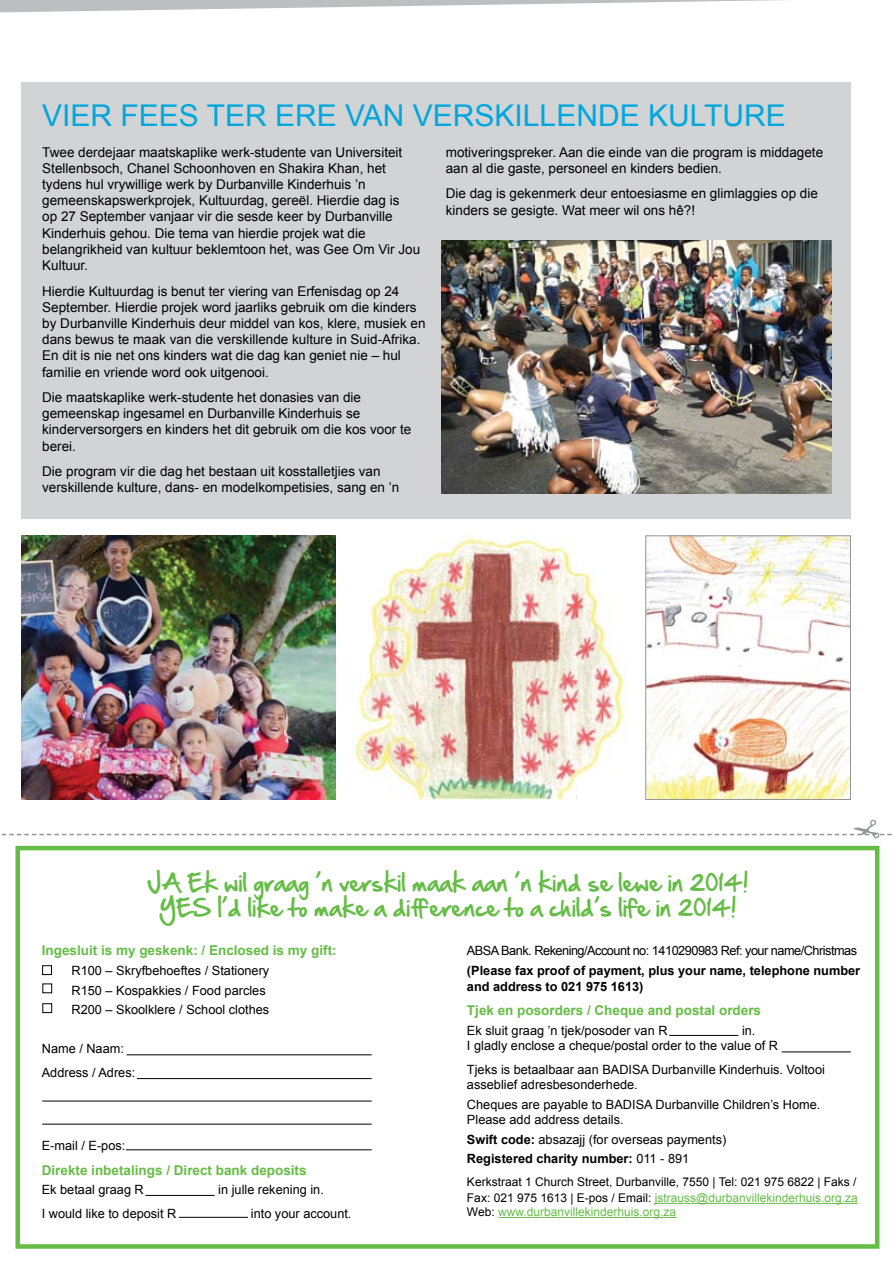
<style>
.page{position:relative;width:893px;height:1263px;background:#fff}
.page>*{position:absolute;margin:0;border:0;box-sizing:border-box;transform-origin:0 0}
.t1{font:30px "Arial";color:#00a7df}
.t2{font:21px/25.2px "Hand Of Sean";color:#65bc46;text-align:center}
.t3{font:13.5px/16.2px "Arial";color:#000}
.t4{font:700 13.5px "Arial";color:#65bc46}
.t5{font:12.75px/19.5px "Arial";color:#000}
.t6{font:700 12.75px/16.2px "Arial";color:#000}
.t7{font:12.75px "Arial";letter-spacing:-.04em;color:#000}
.t8{font:12px/14.9px "Arial";color:#000;text-align:justify}
.s1{font-weight:700}
.s2{color:#65bc46}
</style>
<div class="page">
<div style="left:21px;top:82px;width:829px;height:437px;background:#d1d3d4"></div>
<svg style="left:15px;top:845px;width:865px;height:404px"></svg>
<hr style="left:669px;top:1035px;width:69px;height:1px;background:#000">
<hr style="left:782px;top:1052px;width:69px;height:1px;background:#000">
<hr style="left:499px;top:1217px;width:177px;height:1px;background:#65bc46">
<hr style="left:654px;top:1203px;width:204px;height:1px;background:#65bc46">
<hr style="left:126px;top:1149px;width:246px;height:1px;background:#000">
<hr style="left:127px;top:1054px;width:245px;height:1px;background:#000">
<hr style="left:137px;top:1078px;width:235px;height:1px;background:#000">
<hr style="left:42px;top:1124px;width:330px;height:1px;background:#000">
<hr style="left:42px;top:1101px;width:330px;height:1px;background:#000">
<hr style="left:145px;top:1195px;width:70px;height:1px;background:#000">
<hr style="left:179px;top:1217px;width:69px;height:1px;background:#000">
<svg style="left:2px;top:820px;width:890px;height:18px"></svg>
<svg style="left:0;top:0;width:784px;height:12px"></svg>
<div style="left:43px;top:966px;width:8px;height:8px;background:#fff"></div>
<div style="left:42px;top:965px;width:10px;height:10px;border:1px solid #000"></div>
<div style="left:43px;top:984px;width:9px;height:9px;background:#fff"></div>
<div style="left:42px;top:983px;width:10px;height:10px;border:1px solid #000"></div>
<div style="left:43px;top:1004px;width:9px;height:8px;background:#fff"></div>
<div style="left:42px;top:1003px;width:10px;height:10px;border:1px solid #000"></div>
<img style="left:442px;top:240px;width:389px;height:253px">
<img style="left:355px;top:538px;width:269px;height:261px">
<img style="left:647px;top:537px;width:202px;height:261px">
<div style="left:645px;top:535px;width:206px;height:265px;border:1px solid #939598"></div>
<img style="left:21px;top:536px;width:315px;height:263px">
<h1 class="t1" style="left:42px;top:96px;width:745px">VIER FEES TER ERE VAN VERSKILLENDE KULTURE</h1>
<p class="t3" style="left:42px;top:144px;width:379px">Twee derdejaar maatskaplike werk-studente van Universiteit Stellenbsoch, Chanel Schoonhoven en Shakira Khan, het tydens hul vrywillige werk by Durbanville Kinderhuis ’n gemeenskapswerkprojek, Kultuurdag, gereël. Hierdie dag is<br>op 27 September vanjaar vir die sesde keer by Durbanville Kinderhuis gehou. Die tema van hierdie projek wat die belangrikheid van kultuur beklemtoon het, was Gee Om Vir Jou Kultuur.</p>
<p class="t3" style="left:42px;top:283px;width:385px">Hierdie Kultuurdag is benut ter viering van Erfenisdag op 24<br>September. Hierdie projek word jaarliks gebruik om die kinders by Durbanville Kinderhuis deur middel van kos, klere, musiek en dans bewus te maak van die verskillende kulture in Suid-Afrika.<br>En dit is nie net ons kinders wat die dag kan geniet nie – hul familie en vriende word ook uitgenooi.</p>
<p class="t3" style="left:42px;top:389px;width:371px">Die maatskaplike werk-studente het donasies van die gemeenskap ingesamel en Durbanville Kinderhuis se kinderversorgers en kinders het dit gebruik om die kos voor te berei.</p>
<p class="t3" style="left:42px;top:463px;width:359px">Die program vir die dag het bestaan uit kosstalletjies van verskillende kulture, dans- en modelkompetisies, sang en ’n</p>
<p class="t3" style="left:446px;top:144px;width:379px">motiveringspreker. Aan die einde van die program is middagete aan al die gaste, personeel en kinders bedien.</p>
<p class="t3" style="left:446px;top:186px;width:374px">Die dag is gekenmerk deur entoesiasme en glimlaggies op die kinders se gesigte. Wat meer wil ons hê?!</p>
<h2 class="t2" style="left:147px;top:870px;width:602px">JA Ek wil graag ’n verskil maak aan ’n kind se lewe in 2014!<br>YES I’d like to make a difference to a child’s life in 2014!</h2>
<p class="t4" style="left:42px;top:942px;width:296px">Ingesluit is my geskenk: / Enclosed is my gift:</p>
<p class="t5" style="left:72px;top:961px;width:199px">R100 – Skryfbehoeftes / Stationery<br>R150 – Kospakkies / Food parcles<br>R200 – Skoolklere / School clothes</p>
<p class="t5" style="left:42px;top:1037px;width:95px;line-height:23.9px">Name / Naam:<br>Address / Adres:</p>
<p class="t7" style="left:467px;top:942px;width:392px">ABSA Bank. Rekening/Account no: 1410290983 Ref: your name/Christmas</p>
<p class="t6" style="left:467px;top:962px;width:395px">(Please fax proof of payment, plus your name, telephone number and address to 021 975 1613)</p>
<p class="t4" style="left:467px;top:1002px;width:296px">Tjek en posorders / Cheque and postal orders</p>
<p class="t5" style="left:467px;top:1021px;width:202px">Ek sluit graag ’n tjek/posoder van R</p>
<p class="t5" style="left:467px;top:1023px;width:313px;line-height:15.3px;text-indent:275px">in.<br>I gladly enclose a cheque/postal order to the value of R</p>
<p class="t5" style="left:467px;top:1062px;width:359px;line-height:15.3px">Tjeks is betaalbaar aan BADISA Durbanville Kinderhuis. Voltooi asseblief adresbesonderhede.</p>
<p class="t5" style="left:467px;top:1097px;width:355px;line-height:15.3px">Cheques are payable to BADISA Durbanville Children’s Home.<br>Please add address details.</p>
<p class="t5" style="left:467px;top:1130px;width:261px"><span class="s1">Swift code:</span> absazajj (for overseas payments)<br><span class="s1">Registered charity number:</span> 011 - 891</p>
<p class="t8" style="left:467px;top:1175px;width:392px">Kerkstraat 1 Church Street, Durbanville, 7550 | Tel: 021 975 6822 | Faks / Fax: 021 975 1613 | E-pos / Email: <span class="s2">jstrauss@durbanvillekinderhuis.org.za </span>Web: <span class="s2">www.durbanvillekinderhuis.org.za</span></p>
<p class="t5" style="left:42px;top:1136px;width:85px">E-mail / E-pos:</p>
<p class="t4" style="left:42px;top:1161px;width:266px">Direkte inbetalings / Direct bank deposits</p>
<p class="t5" style="left:42px;top:1180px;width:104px">Ek betaal graag R</p>
<p class="t5" style="left:218px;top:1180px;width:107px">in julle rekening in.</p>
<p class="t5" style="left:42px;top:1204px;width:136px">I would like to deposit R</p>
<p class="t5" style="left:251px;top:1204px;width:102px">into your account.</p>
</div>
